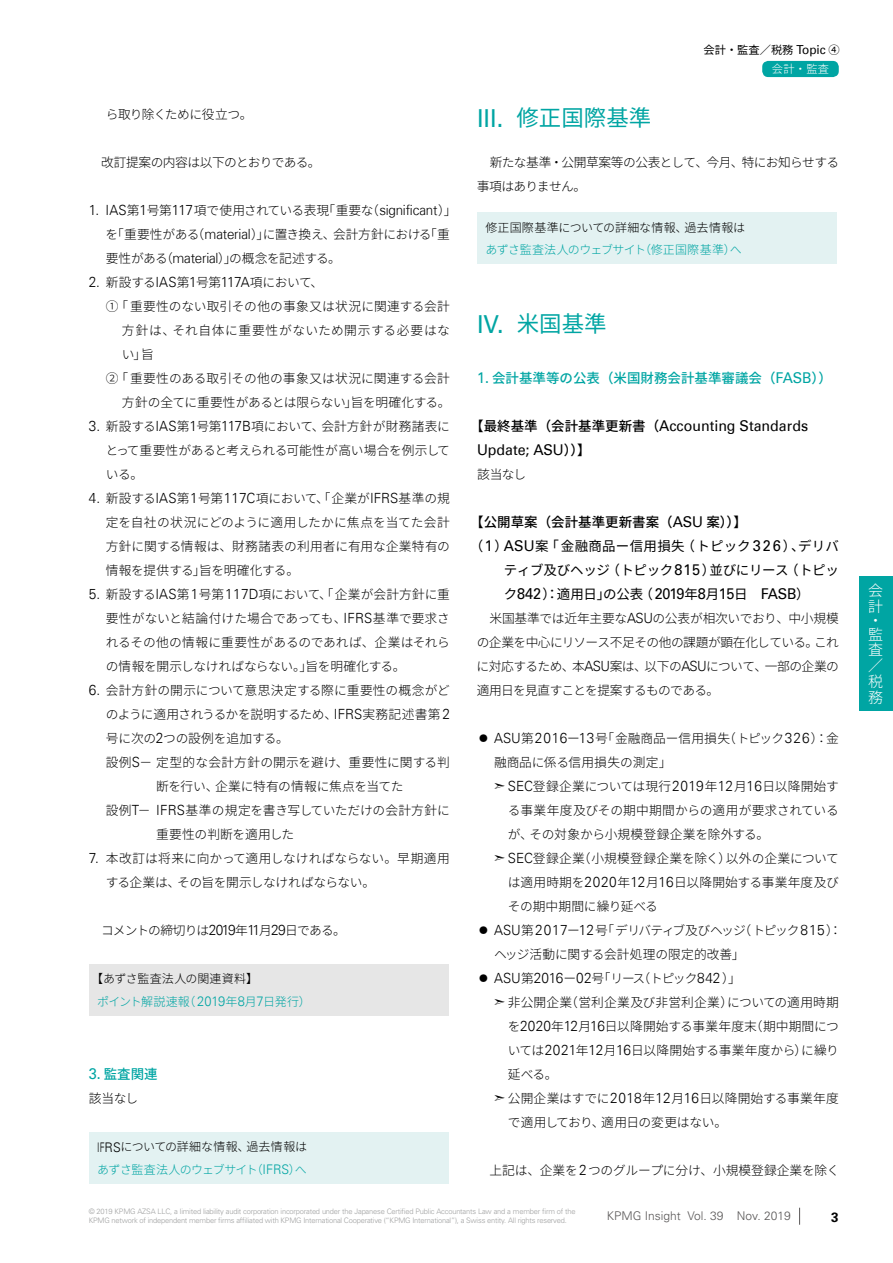
<style>
.page{position:relative;width:893px;height:1263px;background:#fff}
.page>*{position:absolute;margin:0;border:0;box-sizing:border-box;transform-origin:0 0}
.t1{font:22.5px "Noto Sans CJ Kjp";color:#00a5a3}
.t2{font:300 15px/15.8px "Noto Sans CJ Kjp";color:#fff}
.t3{font:14.85px/24px "Universfor KPMG";color:#000;scale:.95 1}
.t4{font:13.5px "Noto Sans CJ Kjp";letter-spacing:-.01em;color:#000}
.t5{font:500 13.5px "Noto Sans CJ Kjp";color:#00a5a3}
.t6{font:13.5px "Noto Sans CJ Kjp";letter-spacing:.015em;color:#000}
.t7{font:500 13.5px "Noto Sans CJ Kjp";color:#000}
.t8{font:700 13.5px "Univers";color:#000}
.t9{font:300 12.75px/24px "Noto Sans CJ Kjp";letter-spacing:-.015em;color:#000;text-align:justify}
.t10{font:300 12.75px/24px "Noto Sans CJ Kjp";letter-spacing:-.035em;color:#000}
.t11{font:300 12.75px "Noto Sans CJ Kjp";letter-spacing:.01em;color:#000}
.t12{font:300 12.75px "Noto Sans CJ Kjp";letter-spacing:.005em;color:#000}
.t13{font:300 12.75px/24px "Noto Sans CJ Kjp";letter-spacing:-.045em;color:#000}
.t14{font:300 12.75px "Noto Sans CJ Kjp";letter-spacing:-.075em;color:#000}
.t15{font:300 12.75px "Noto Sans CJ Kjp";letter-spacing:.015em;color:#000}
.t16{font:300 12.75px "Noto Sans CJ Kjp";letter-spacing:.04em;color:#000}
.t17{font:300 12.75px "Noto Sans CJ Kjp";letter-spacing:-.065em;color:#000}
.t18{font:300 12.75px "Noto Sans CJ Kjp";letter-spacing:-.04em;color:#000}
.t19{font:300 12px/22.2px "Noto Sans CJ Kjp";letter-spacing:-.04em;color:#00a5a3}
.t20{font:300 12px/22.2px "Noto Sans CJ Kjp";letter-spacing:.01em;color:#000}
.t21{font:300 12px "Univers";color:#595757}
.t22{font:11.25px "Noto Sans CJ Kjp";color:#000}
.t23{font:300 11.25px "Noto Sans CJ Kjp";color:#fff}
.t24{font:300 7.5px/9px "Univers";letter-spacing:-.025em;color:#9fa0a0}
.s1{font-family:"Universfor KPMG";font-size:12.45px}
.s2{font-family:"Universfor KPMG";font-size:14.55px}
.s3{font-family:"Universfor KPMG";font-size:14.1px}
.s4{color:#00a5a3}
.s5{font-family:"Universfor KPMG";font-size:13.8px;color:#00a5a3}
.s6{font-family:"Universfor KPMG";font-weight:400;font-size:15.45px}
.s7{font-family:"Universfor KPMG";font-weight:400;font-size:14.85px}
.s8{font-family:"Universfor KPMG";font-size:13.2px;color:#000}
.s9{color:#000}
.s10{font-family:"Universfor KPMG";font-size:13.2px}
.s11{font-family:"Universfor KPMG";font-size:24.75px}
.s12{font-family:"Noto Sans CJ Kjp";font-weight:500;font-size:13.5px}
.s13{font-family:"Universfor KPMG";font-size:15.45px}
.s14{font-family:"Universfor KPMG";font-size:14.85px}
.s15{font-family:"Koz Go Pr 6 N";font-weight:400}
</style>
<div class="page">
<div style="left:859px;top:577px;width:34px;height:134px;background:#00a5a3"></div>
<svg style="left:799px;top:1208px;width:1px;height:17px"></svg>
<div style="left:762px;top:61px;width:77px;height:16px;background:#00a5a3;border-radius:6px"></div>
<div style="left:89px;top:964px;width:360px;height:52px;background:#e6e6e6"></div>
<div style="left:89px;top:1132px;width:360px;height:52px;background:#e3f2f2"></div>
<div style="left:477px;top:213px;width:360px;height:51px;background:#e3f2f2"></div>
<p class="t22" style="left:703px;top:44px;width:138px">会計・監査／税務 <span class="s1">Topic</span> ④</p>
<p class="t18" style="left:106px;top:107px;width:148px">ら取り除くために役立つ。</p>
<p class="t13" style="left:101px;top:150px;width:221px">改訂提案の内容は以下のとおりである。</p>
<p class="t10" style="left:106px;top:198px;width:352px;text-indent:-17px"><span class="s2">1</span><span class="s3">. IAS</span>第<span class="s2">1</span>号第<span class="s2">117</span>項で使用されている表現「重要な（<span class="s3">significant</span>）」を「重要性がある（<span class="s3">material</span>）」に置き換え、会計方針における「重要性がある（<span class="s3">material</span>）」の概念を記述する。</p>
<p class="t9" style="left:89px;top:270px;width:236px"><span class="s2">2</span><span class="s3">.</span> 新設する<span class="s3">IAS</span>第<span class="s2">1</span>号第<span class="s2">117</span><span class="s3">A</span>項において、</p>
<p class="t9" style="left:106px;top:294px;width:346px">①「重要性のない取引その他の事象又は状況に関連する会計</p>
<p class="t16" style="left:122px;top:323px;width:329px">方針は、それ自体に重要性がないため開示する必要はな</p>
<p class="t9" style="left:122px;top:342px;width:33px">い」旨</p>
<p class="t9" style="left:106px;top:366px;width:346px">②「重要性のある取引その他の事象又は状況に関連する会計</p>
<p class="t9" style="left:122px;top:390px;width:330px">方針の全てに重要性があるとは限らない」旨を明確化する。</p>
<p class="t9" style="left:106px;top:414px;width:346px;text-indent:-17px"><span class="s2">3</span><span class="s3">.</span> 新設する<span class="s3">IAS</span>第<span class="s2">1</span>号第<span class="s2">117</span><span class="s3">B</span>項において、会計方針が財務諸表にとって重要性があると考えられる可能性が高い場合を例示している。</p>
<p class="t9" style="left:106px;top:486px;width:346px;text-indent:-17px"><span class="s2">4</span><span class="s3">.</span> 新設する<span class="s3">IAS</span>第<span class="s2">1</span>号第<span class="s2">117</span><span class="s3">C</span>項において、「企業が<span class="s3">IFRS</span>基準の規定を自社の状況にどのように適用したかに焦点を当てた会計方針に関する情報は、財務諸表の利用者に有用な企業特有の情報を提供する」旨を明確化する。</p>
<p class="t9" style="left:106px;top:582px;width:346px;text-indent:-17px"><span class="s2">5</span><span class="s3">.</span> 新設する<span class="s3">IAS</span>第<span class="s2">1</span>号第<span class="s2">117</span><span class="s3">D</span>項において、「企業が会計方針に重要性がないと結論付けた場合であっても、<span class="s3">IFRS</span>基準で要求されるその他の情報に重要性があるのであれば、企業はそれらの情報を開示しなければならない。」旨を明確化する。</p>
<p class="t9" style="left:89px;top:678px;width:363px"><span class="s2">6</span><span class="s3">.</span> 会計方針の開示について意思決定する際に重要性の概念がど</p>
<p class="t10" style="left:106px;top:702px;width:346px">のように適用されうるかを説明するため、<span class="s3">IFRS</span>実務記述書第<span class="s2">2</span></p>
<p class="t9" style="left:106px;top:726px;width:185px">号に次の<span class="s2">2</span>つの設例を追加する。</p>
<p class="t12" style="left:106px;top:755px;width:346px">設例<span class="s3">S</span>－ 定型的な会計方針の開示を避け、重要性に関する判</p>
<p class="t9" style="left:156px;top:774px;width:249px">断を行い、企業に特有の情報に焦点を当てた</p>
<p class="t9" style="left:106px;top:798px;width:346px">設例<span class="s3">T</span>－ <span class="s3">IFRS</span>基準の規定を書き写していただけの会計方針に</p>
<p class="t9" style="left:156px;top:822px;width:140px">重要性の判断を適用した</p>
<p class="t9" style="left:106px;top:846px;width:346px;text-indent:-17px"><span class="s2">7</span><span class="s3">.</span> 本改訂は将来に向かって適用しなければならない。早期適用する企業は、その旨を開示しなければならない。</p>
<p class="t17" style="left:101px;top:923px;width:246px">コメントの締切りは<span class="s2">2019</span>年<span class="s2">11</span>月<span class="s2">29</span>日である。</p>
<p class="t20" style="left:97px;top:968px;width:215px;text-indent:-6px">【あずさ監査法人の関連資料】　<br><span class="s4">ポイント解説速報（</span> <span class="s5">2019</span><span class="s4">年</span><span class="s5">8</span><span class="s4">月</span><span class="s5">7</span><span class="s4">日発行）</span></p>
<p class="t5" style="left:89px;top:1066px;width:71px"><span class="s6">3</span><span class="s7">.</span> 監査関連</p>
<p class="t9" style="left:89px;top:1086px;width:51px">該当なし</p>
<p class="t19" style="left:97px;top:1136px;width:211px"><span class="s8">IFRS</span><span class="s9">についての詳細な情報、過去情報は</span>あずさ監査法人のウェブサイト（<span class="s10">IFRS</span>）へ</p>
<p class="t23" style="left:772px;top:63px;width:59px">会計・監査</p>
<h1 class="t1" style="left:477px;top:105px;width:176px"><span class="s11">III.</span> 修正国際基準</h1>
<p class="t13" style="left:477px;top:150px;width:364px;text-indent:13px">新たな基準・公開草案等の公表として、今月、特にお知らせする事項はありません。</p>
<p class="t20" style="left:485px;top:216px;width:261px">修正国際基準についての詳細な情報、過去情報は</p>
<p class="t19" style="left:485px;top:239px;width:258px">あずさ監査法人のウェブサイト（修正国際基準）へ</p>
<h1 class="t1" style="left:477px;top:311px;width:131px"><span class="s11">IV.</span> 米国基準</h1>
<p class="t5" style="left:477px;top:370px;width:356px"><span class="s6">1</span><span class="s7">.</span> 会計基準等の公表（米国財務会計基準審議会（<span class="s7">FASB</span>））</p>
<p class="t3" style="left:477px;top:414px;width:350px;text-indent:-7px"><span class="s12">【最終基準（会計基準更新書（</span>Accounting Standards<br>Update; ASU<span class="s12">））】</span></p>
<p class="t9" style="left:477px;top:462px;width:51px">該当なし</p>
<p class="t7" style="left:470px;top:514px;width:278px">【公開草案（会計基準更新書案（<span class="s7">ASU</span> 案））】</p>
<p class="t6" style="left:470px;top:538px;width:370px">（<span class="s13">1</span>）<span class="s14">ASU</span>案「金融商品ー信用損失（トピック<span class="s13">326</span>）、デリバ</p>
<p class="t4" style="left:504px;top:562px;width:337px">ティブ及びヘッジ（トピック<span class="s13">815</span>）並びにリース（トピッ</p>
<p class="t4" style="left:504px;top:586px;width:307px">ク<span class="s13">842</span>）：適用日」の公表（<span class="s13">2019</span>年<span class="s13">8</span>月<span class="s13">15</span>日　<span class="s14">FASB</span>）</p>
<p class="t9" style="left:477px;top:606px;width:364px;text-indent:13px">米国基準では近年主要な<span class="s3">ASU</span>の公表が相次いでおり、中小規模の企業を中心にリソース不足その他の課題が顕在化している。これに対応するため、本<span class="s3">ASU</span>案は、以下の<span class="s3">ASU</span>について、一部の企業の適用日を見直すことを提案するものである。</p>
<p class="t9" style="left:477px;top:726px;width:363px"><span class="s15">⃝</span> <span class="s3">ASU</span>第<span class="s2">2016</span>ー<span class="s2">13</span>号「金融商品ー信用損失（トピック<span class="s2">326</span>）：金</p>
<p class="t9" style="left:494px;top:750px;width:179px">融商品に係る信用損失の測定」</p>
<p class="t11" style="left:494px;top:779px;width:346px">➣ <span class="s3">SEC</span>登録企業については現行<span class="s2">2019</span>年<span class="s2">12</span>月<span class="s2">16</span>日以降開始す</p>
<p class="t9" style="left:508px;top:798px;width:332px">る事業年度及びその期中期間からの適用が要求されている</p>
<p class="t9" style="left:508px;top:822px;width:263px">が、その対象から小規模登録企業を除外する。</p>
<p class="t15" style="left:494px;top:851px;width:346px">➣ <span class="s3">SEC</span>登録企業（小規模登録企業を除く）以外の企業について</p>
<p class="t9" style="left:508px;top:870px;width:332px">は適用時期を<span class="s2">2020</span>年<span class="s2">12</span>月<span class="s2">16</span>日以降開始する事業年度及び</p>
<p class="t9" style="left:508px;top:894px;width:152px">その期中期間に繰り延べる</p>
<p class="t14" style="left:477px;top:923px;width:366px"><span class="s15">⃝</span> <span class="s3">ASU</span>第<span class="s2">2017</span>ー<span class="s2">12</span>号「デリバティブ及びヘッジ（トピック<span class="s2">815</span>）：</p>
<p class="t9" style="left:494px;top:942px;width:252px">ヘッジ活動に関する会計処理の限定的改善」</p>
<p class="t9" style="left:477px;top:966px;width:266px"><span class="s15">⃝</span> <span class="s3">ASU</span>第<span class="s2">2016</span>ー<span class="s2">02</span>号「リース（トピック<span class="s2">842</span>）」</p>
<p class="t11" style="left:494px;top:995px;width:346px">➣ 非公開企業（営利企業及び非営利企業）についての適用時期</p>
<p class="t12" style="left:508px;top:1019px;width:332px">を<span class="s2">2020</span>年<span class="s2">12</span>月<span class="s2">16</span>日以降開始する事業年度末（期中期間につ</p>
<p class="t9" style="left:508px;top:1038px;width:332px">いては<span class="s2">2021</span>年<span class="s2">12</span>月<span class="s2">16</span>日以降開始する事業年度から）に繰り</p>
<p class="t9" style="left:508px;top:1062px;width:51px">延べる。</p>
<p class="t9" style="left:494px;top:1086px;width:346px">➣ 公開企業はすでに<span class="s2">2018</span>年<span class="s2">12</span>月<span class="s2">16</span>日以降開始する事業年度</p>
<p class="t9" style="left:508px;top:1110px;width:221px">で適用しており、適用日の変更はない。</p>
<p class="t9" style="left:490px;top:1158px;width:351px">上記は、企業を<span class="s2">2</span>つのグループに分け、小規模登録企業を除く</p>
<p class="t24" style="left:89px;top:1207px;width:488px">© 2019 KPMG AZSA LLC, a limited liability audit corporation incorporated under the Japanese Certified Public Accountants Law and a member firm of the<br>KPMG network of independent member firms affiliated with KPMG International Cooperative (“KPMG International”), a Swiss entity. All rights reserved.</p>
<p class="t21" style="left:607px;top:1209px;width:186px">KPMG Insight Vol. 39 Nov. 2019</p>
<p class="t8" style="left:831px;top:1208px;width:9px">3</p>
<p class="t2" style="left:868px;top:583px;width:16px">会計</p>
<p class="t2" style="left:868px;top:614px;width:16px;line-height:13.8px">・監</p>
<p class="t2" style="left:868px;top:642px;width:16px;text-align:justify">査／税務</p>
</div>
